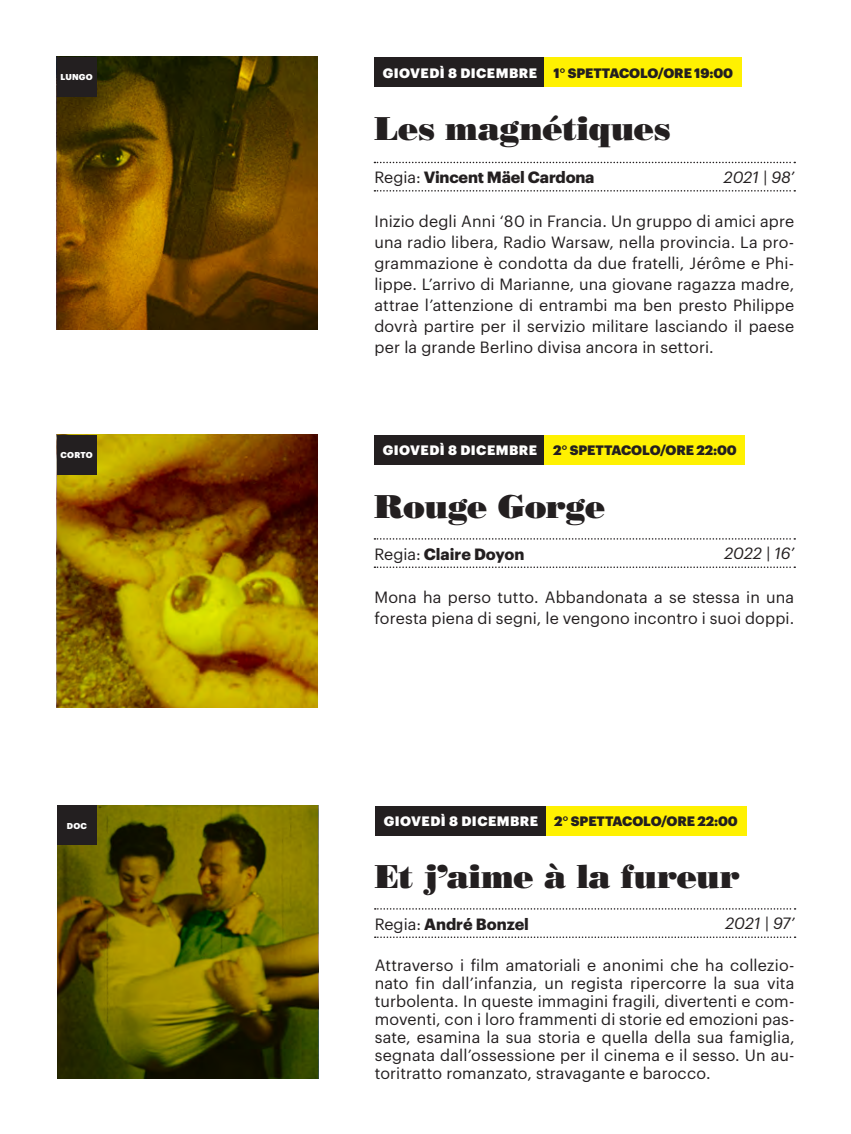
<style>
.page{position:relative;width:851px;height:1134px;background:#fff}
.page>*{position:absolute;margin:0;border:0;box-sizing:border-box;transform-origin:0 0}
.t1{font:33px "Bodoni Std Poster";letter-spacing:-.015em;color:#231f20}
.t2{font:16px/21px "Graphik";letter-spacing:.01em;color:#231f20;text-align:justify}
.t3{font:700 16px "Graphik";letter-spacing:-.01em;color:#231f20}
.t4{font:italic 16px "Graphik";color:#231f20}
.t5{font:900 13.4px "Graphik";letter-spacing:-.005em;color:#231f20}
.t6{font:900 13.4px "Graphik";letter-spacing:.035em;color:#fff}
.t7{font:900 8.4px "Graphik";letter-spacing:.03em;color:#fff}
.s1{font-weight:400}
</style>
<div class="page">
<svg style="left:374px;top:162px;width:421px;height:1px"></svg>
<svg style="left:374px;top:190px;width:421px;height:2px"></svg>
<div style="left:374px;top:58px;width:171px;height:29px;background:#231f20"></div>
<div style="left:544px;top:58px;width:197px;height:29px;background:#fff101"></div>
<svg style="left:57px;top:57px;width:260px;height:273px;background:#654300"></svg>
<div style="left:57px;top:57px;width:39px;height:39px;background:#231f20"></div>
<svg style="left:374px;top:538px;width:421px;height:2px"></svg>
<svg style="left:374px;top:566px;width:421px;height:2px"></svg>
<div style="left:374px;top:435px;width:171px;height:30px;background:#231f20"></div>
<div style="left:544px;top:435px;width:201px;height:30px;background:#fff101"></div>
<svg style="left:57px;top:435px;width:260px;height:273px;background:#946d00"></svg>
<div style="left:57px;top:435px;width:39px;height:39px;background:#231f20"></div>
<svg style="left:374px;top:908px;width:421px;height:2px"></svg>
<svg style="left:374px;top:936px;width:421px;height:2px"></svg>
<svg style="left:57px;top:805px;width:261px;height:273px;background:#635900"></svg>
<div style="left:57px;top:805px;width:40px;height:40px;background:#231f20"></div>
<div style="left:375px;top:806px;width:171px;height:30px;background:#231f20"></div>
<div style="left:545px;top:806px;width:201px;height:30px;background:#fff101"></div>
<p class="t7" style="left:60px;top:70px;width:34px">LUNGO</p>
<p class="t6" style="left:383px;top:62px;width:156px">GIOVEDÌ 8 DICEMBRE</p>
<p class="t5" style="left:553px;top:62px;width:181px">1° SPETTACOLO/ORE 19:00</p>
<p class="t1" style="left:374px;top:108px;width:297px">Les magnétiques</p>
<p class="t3" style="left:374px;top:165px;width:221px"><span class="s1">Regia:</span> Vincent Mäel Cardona</p>
<p class="t4" style="left:723px;top:165px;width:72px">2021 | 98’</p>
<p class="t2" style="left:374px;top:209px;width:421px">Inizio degli Anni ‘80 in Francia. Un gruppo di amici apre una radio libera, Radio Warsaw, nella provincia. La pro&shy;grammazione è condotta da due fratelli, Jérôme e Phi&shy;lippe. L’arrivo di Marianne, una giovane ragazza madre, attrae l’attenzione di entrambi ma ben presto Philippe dovrà partire per il servizio militare lasciando il paese per la grande Berlino divisa ancora in settori.</p>
<p class="t7" style="left:61px;top:448px;width:34px">CORTO</p>
<p class="t6" style="left:383px;top:440px;width:156px">GIOVEDÌ 8 DICEMBRE</p>
<p class="t5" style="left:553px;top:440px;width:185px">2° SPETTACOLO/ORE 22:00</p>
<p class="t1" style="left:374px;top:486px;width:232px">Rouge Gorge</p>
<p class="t3" style="left:374px;top:541px;width:151px"><span class="s1">Regia:</span> Claire Doyon</p>
<p class="t4" style="left:724px;top:542px;width:71px">2022 | 16’</p>
<p class="t2" style="left:374px;top:586px;width:421px">Mona ha perso tutto. Abbandonata a se stessa in una foresta piena di segni, le vengono incontro i suoi doppi.</p>
<p class="t7" style="left:67px;top:819px;width:22px">DOC</p>
<p class="t6" style="left:384px;top:811px;width:156px">GIOVEDÌ 8 DICEMBRE</p>
<p class="t5" style="left:554px;top:811px;width:185px">2° SPETTACOLO/ORE 22:00</p>
<p class="t1" style="left:374px;top:856px;width:367px">Et j’aime à la fureur</p>
<p class="t3" style="left:374px;top:911px;width:156px"><span class="s1">Regia:</span> André Bonzel</p>
<p class="t4" style="left:725px;top:912px;width:70px">2021 | 97’</p>
<p class="t2" style="left:374px;top:954px;width:421px;line-height:18px">Attraverso i film amatoriali e anonimi che ha collezio&shy;nato fin dall’infanzia, un regista ripercorre la sua vita turbolenta. In queste immagini fragili, divertenti e com&shy;moventi, con i loro frammenti di storie ed emozioni pas&shy;sate, esamina la sua storia e quella della sua famiglia, segnata dall’ossessione per il cinema e il sesso. Un au&shy;toritratto romanzato, stravagante e barocco.</p>
</div>
